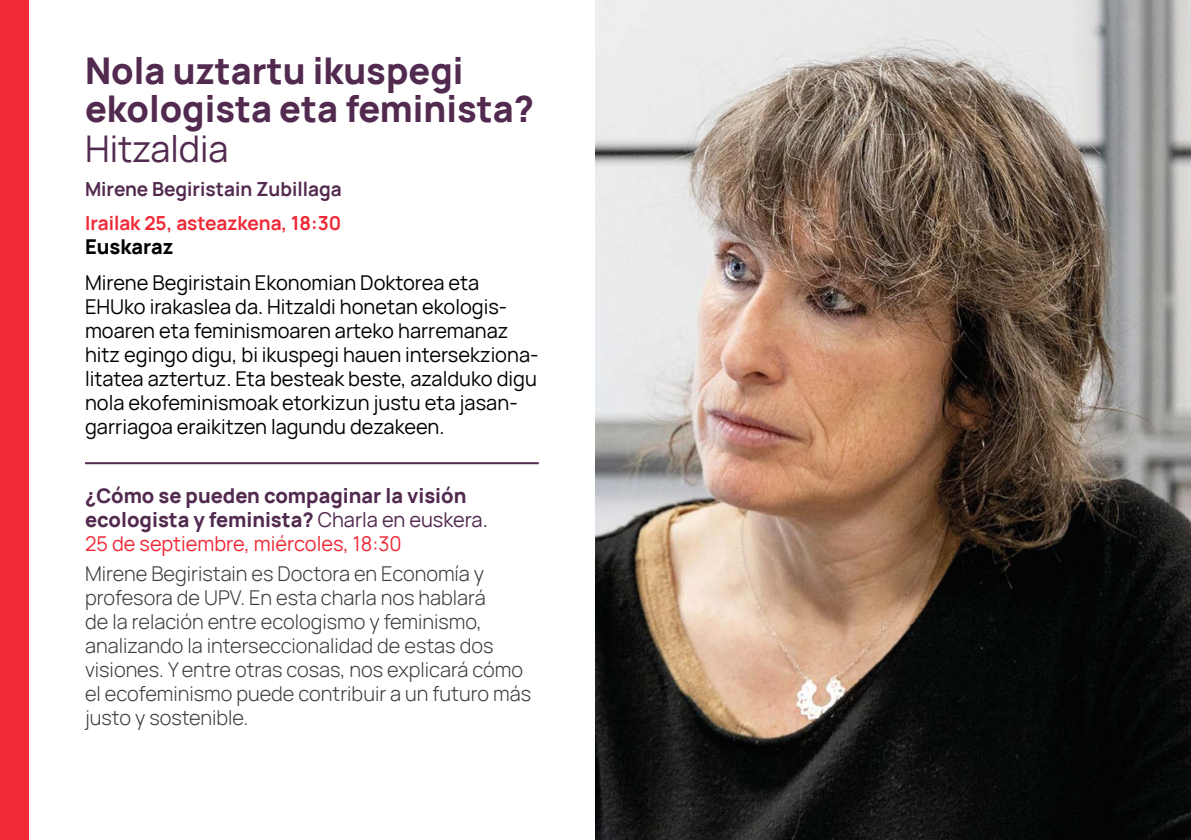
<style>
.page{position:relative;width:1191px;height:840px;background:#fff}
.page>*{position:absolute;margin:0;border:0;box-sizing:border-box;transform-origin:0 0}
.t1{font:800 36px/38px "Manrope";color:#52294f}
.t2{font:36px "Manrope";color:#52294f}
.t3{font:20px/24px "Manrope";color:#000}
.t4{font:300 20px/24px "Manrope";color:#3c3c3b}
.t5{font:800 20px/24px "Manrope";color:#52294f}
.t6{font:800 20px "Manrope";color:#000}
.t7{font:700 19px "Manrope";color:#52294f}
.t8{font:700 19px "Manrope";color:#f12836}
.s1{font-weight:400}
.s2{font-weight:400;color:#f12836}
</style>
<div class="page">
<div style="left:0;top:0;width:28px;height:839px;background:#f12836"></div>
<hr style="left:85px;top:462px;width:454px;height:2px;background:#52294f">
<img style="left:595px;top:0;width:596px;height:839px">
<h1 class="t1" style="left:85px;top:48px;width:450px">Nola uztartu ikuspegi ekologista eta feminista?</h1>
<h1 class="t2" style="left:85px;top:122px;width:145px">Hitzaldia</h1>
<p class="t7" style="left:85px;top:173px;width:258px">Mirene Begiristain Zubillaga</p>
<p class="t8" style="left:85px;top:207px;width:258px">Irailak 25, asteazkena, 18:30</p>
<p class="t6" style="left:85px;top:230px;width:90px">Euskaraz</p>
<p class="t3" style="left:85px;top:269px;width:455px">Mirene Begiristain Ekonomian Doktorea eta EHUko irakaslea da. Hitzaldi honetan ekologis&shy;moaren eta feminismoaren arteko harremanaz hitz egingo digu, bi ikuspegi hauen intersekziona&shy;litatea aztertuz. Eta besteak beste, azalduko digu nola ekofeminismoak etorkizun justu eta jasan&shy;garriagoa eraikitzen lagundu dezakeen.</p>
<p class="t5" style="left:85px;top:482px;width:404px">¿Cómo se pueden compaginar la visión ecologista y feminista? <span class="s1">Charla en euskera.<br></span><span class="s2">25 de septiembre, miércoles, 18:30</span></p>
<p class="t4" style="left:85px;top:560px;width:447px">Mirene Begiristain es Doctora en Economía y profesora de UPV. En esta charla nos hablará<br>de la relación entre ecologismo y feminismo, analizando la interseccionalidad de estas dos visiones. Y entre otras cosas, nos explicará cómo el ecofeminismo puede contribuir a un futuro más justo y sostenible.</p>
</div>
